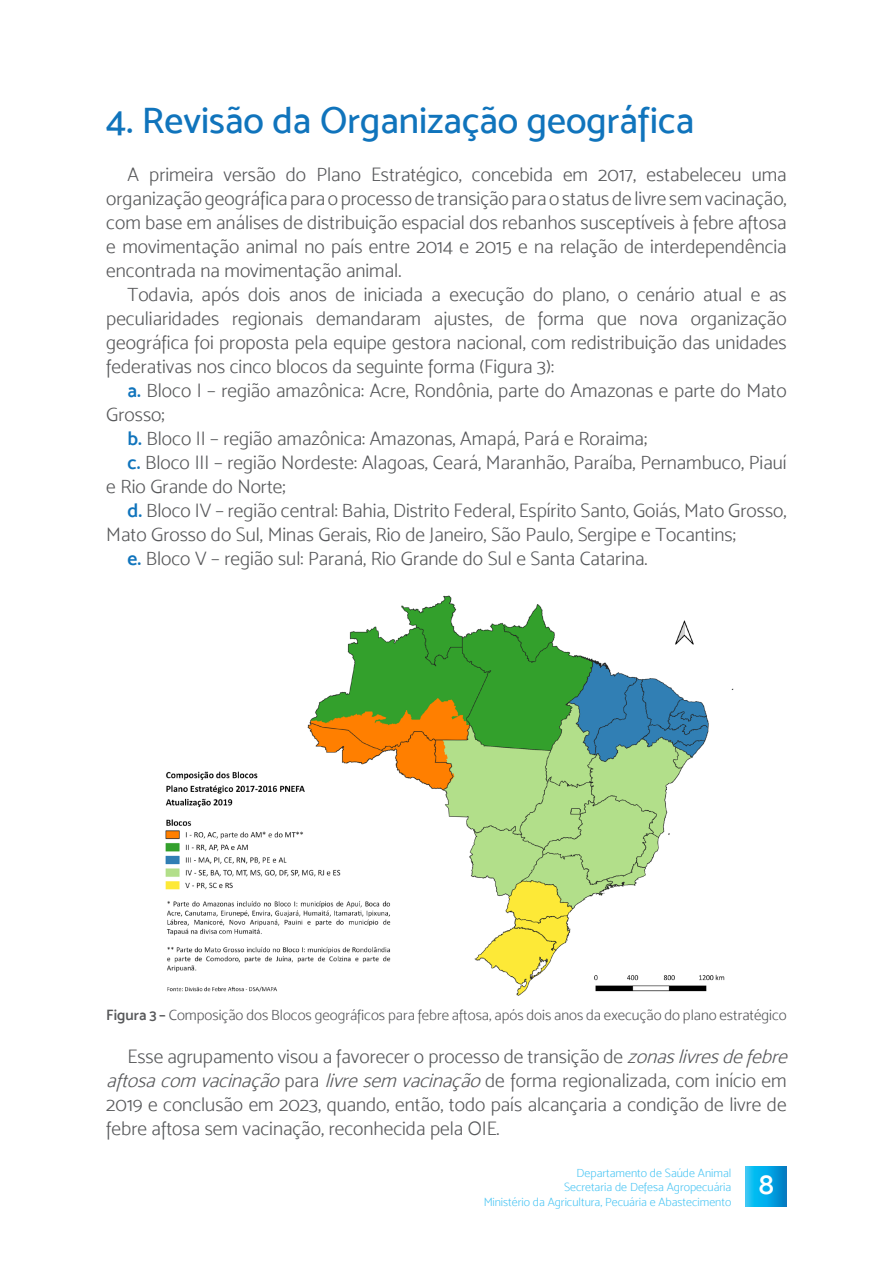
<style>
.page{position:relative;width:893px;height:1263px;background:#fff}
.page>*{position:absolute;margin:0;border:0;box-sizing:border-box;transform-origin:0 0}
.t1{font:37.5px "Mosk Medium 500";color:#1074bc}
.t2{font:29.4px "Mosk Semi Bold 600";color:#fff}
.t3{font:19.5px/24px "Mosk Light 300";color:#57585a}
.t4{font:15px "Mosk Light 300";color:#57585a}
.t5{font:12px/14.4px "Mosk Light 300";color:#00aeef;text-align:right}
.s1{font-family:"Mosk Semi Bold 600";color:#1074bc}
.s2{font-family:"Mosk Semi Bold 600"}
.s3{font-style:italic}
</style>
<div class="page">
<svg style="left:746px;top:1166px;width:41px;height:41px;background:#07a6e3"></svg>
<img style="left:165px;top:595px;width:569px;height:401px">
<p class="t1" style="left:106px;top:98px;width:589px">4. Revisão da Organização geográfica</p>
<p class="t3" style="left:106px;top:162px;width:682px;text-align:justify;text-indent:21px">A primeira versão do Plano Estratégico, concebida em 2017, estabeleceu uma organização geográfica para o processo de transição para o status de livre sem vacinação, com base em análises de distribuição espacial dos rebanhos susceptíveis à febre aftosa e movimentação animal no país entre 2014 e 2015 e na relação de interdependência encontrada na movimentação animal.</p>
<p class="t3" style="left:106px;top:282px;width:682px;text-align:justify;text-indent:21px">Todavia, após dois anos de iniciada a execução do plano, o cenário atual e as peculiaridades regionais demandaram ajustes, de forma que nova organização geográfica foi proposta pela equipe gestora nacional, com redistribuição das unidades federativas nos cinco blocos da seguinte forma (Figura 3):</p>
<p class="t3" style="left:106px;top:378px;width:682px;text-indent:21px"><span class="s1">a.</span> Bloco I – região amazônica: Acre, Rondônia, parte do Amazonas e parte do Mato<br>Grosso;</p>
<p class="t3" style="left:128px;top:426px;width:521px"><span class="s1">b.</span> Bloco II – região amazônica: Amazonas, Amapá, Pará e Roraima;</p>
<p class="t3" style="left:106px;top:450px;width:682px;text-indent:21px"><span class="s1">c.</span> Bloco III – região Nordeste: Alagoas, Ceará, Maranhão, Paraíba, Pernambuco, Piauí e Rio Grande do Norte;</p>
<p class="t3" style="left:106px;top:498px;width:682px;text-indent:21px"><span class="s1">d.</span> Bloco IV – região central: Bahia, Distrito Federal, Espírito Santo, Goiás, Mato Grosso,<br>Mato Grosso do Sul, Minas Gerais, Rio de Janeiro, São Paulo, Sergipe e Tocantins;</p>
<p class="t3" style="left:128px;top:546px;width:521px"><span class="s1">e.</span> Bloco V – região sul: Paraná, Rio Grande do Sul e Santa Catarina.</p>
<p class="t4" style="left:106px;top:1006px;width:682px"><span class="s2">Figura 3 –</span> Composição dos Blocos geográficos para febre aftosa, após dois anos da execução do plano estratégico</p>
<p class="t3" style="left:106px;top:1044px;width:688px;text-indent:21px">Esse agrupamento visou a favorecer o processo de transição de <span class="s3">zonaslivresdefebre aftosacom vacinação</span>para <span class="s3">livresem vacinação</span>de forma regionalizada, com início em 2019 e conclusão em 2023, quando, então, todo país alcançaria a condição de livre de febre aftosa sem vacinação, reconhecida pela OIE.</p>
<p class="t5" style="left:483px;top:1165px;width:250px">Departamento de Saúde Animal<br>Secretaria de Defesa Agropecuária<br>Ministério da Agricultura, Pecuária e Abastecimento</p>
<h2 class="t2" style="left:759px;top:1166px;width:17px">8</h2>
</div>
